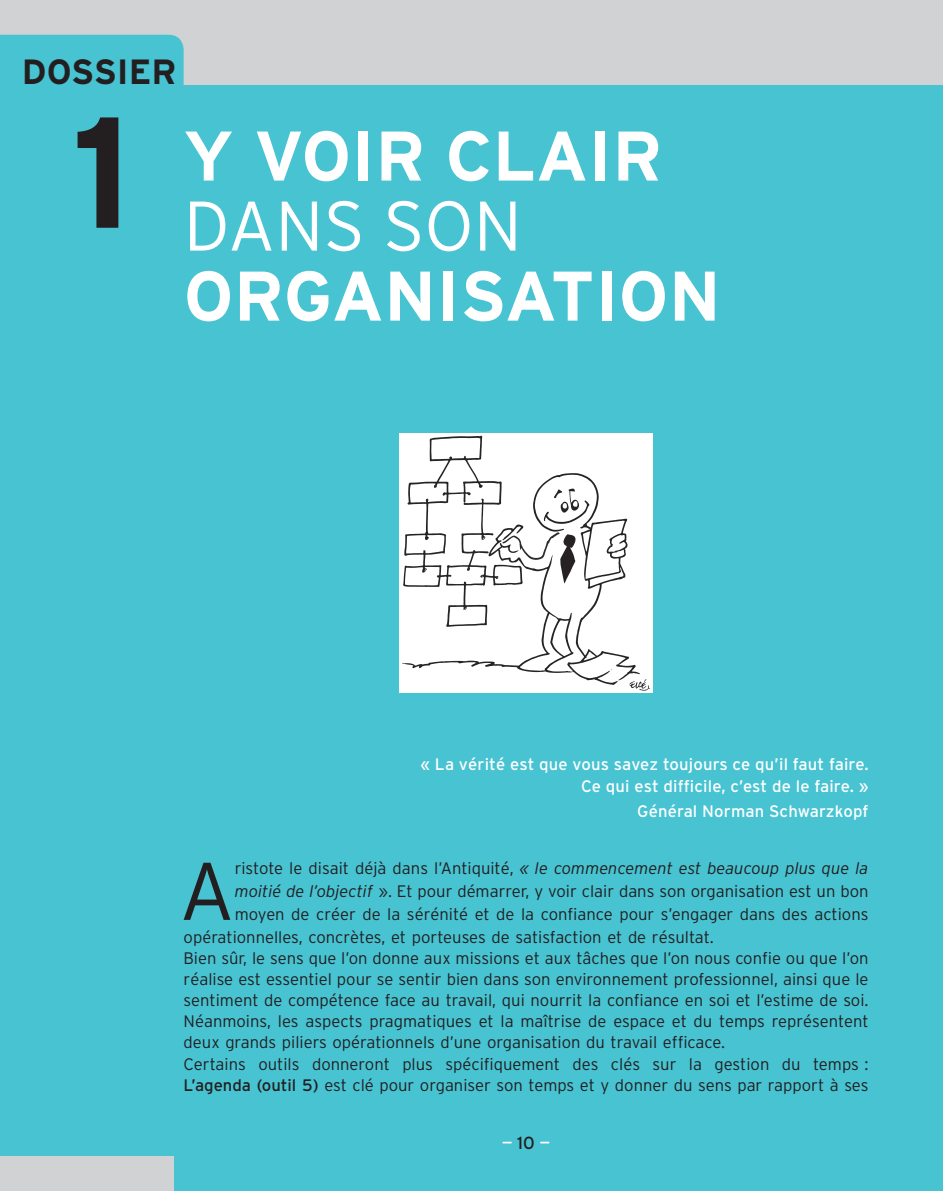
<style>
.page{position:relative;width:943px;height:1191px;background:#47c3d2}
.page>*{position:absolute;margin:0;border:0;box-sizing:border-box;transform-origin:0 0}
.t1{font:700 157.5px "Interstate";color:#231f20}
.t2{font:300 81.55px "Interstate";color:#231f20}
.t3{font:700 70px "Interstate";color:#fff}
.t4{font:300 70px "Interstate";color:#fff}
.t5{font:700 35px "Interstate";color:#231f20}
.t6{font:17.5px "Interstate";color:#fff}
.t7{font:300 16.62px/21px "Interstate";color:#231f20;text-align:justify}
.t8{font:16.62px/22.8px "Interstate";letter-spacing:.01em;color:#fff;text-align:right}
.s1{font-style:italic}
.s2{font-weight:400}
.s3{color:#231f20}
</style>
<div class="page">
<div style="left:0;top:0;width:943px;height:84px;background:#d1d2d4"></div>
<div style="left:0;top:1156px;width:174px;height:35px;background:#d1d2d4"></div>
<div style="left:0;top:35px;width:184px;height:50px;background:#47c3d2"></div>
<div style="left:399px;top:433px;width:253px;height:259px;background:#fff"></div>
<svg style="left:402px;top:518px;width:238px;height:167px"></svg>
<svg style="left:629px;top:679px;width:21px;height:11px"></svg>
<svg style="left:403px;top:436px;width:223px;height:235px"></svg>
<h3 class="t5" style="left:22px;top:52px;width:156px">DOSSIER</h3>
<h1 class="t1" style="left:71px;top:84px;width:62px">1</h1>
<h3 class="t3" style="left:184px;top:117px;width:480px">Y VOIR CLAIR</h3>
<h3 class="t4" style="left:184px;top:187px;width:340px">dans son</h3>
<h3 class="t3" style="left:184px;top:257px;width:538px">ORGANISATION</h3>
<p class="t8" style="left:420px;top:752px;width:449px">« La vérité est que vous savez toujours ce qu’il faut faire.<br>Ce qui est difficile, c’est de le faire. »</p>
<p class="t8" style="left:637px;top:799px;width:233px">Général Norman Schwarzkopf</p>
<h2 class="t2" style="left:179px;top:845px;width:48px">A</h2>
<p class="t7" style="left:235px;top:858px;width:635px">ristote le disait déjà dans l’Antiquité, <span class="s1">« le commencement est beaucoup plus que la</span></p>
<p class="t7" style="left:235px;top:880px;width:635px"><span class="s1">moitié de l’objectif</span> ». Et pour démarrer, y voir clair dans son organisation est un bon</p>
<p class="t7" style="left:235px;top:903px;width:635px">moyen de créer de la sérénité et de la confiance pour s’engager dans des actions</p>
<p class="t7" style="left:184px;top:926px;width:532px">opérationnelles, concrètes, et porteuses de satisfaction et de résultat.</p>
<p class="t7" style="left:184px;top:947px;width:686px">Bien sûr, le sens que l’on donne aux missions et aux tâches que l’on nous confie ou que l’on réalise est essentiel pour se sentir bien dans son environnement professionnel, ainsi que le sentiment de compétence face au travail, qui nourrit la confiance en soi et l’estime de soi.<br>Néanmoins, les aspects pragmatiques et la maîtrise de espace et du temps représentent deux grands piliers opérationnels d’une organisation du travail efficace.</p>
<p class="t7" style="left:184px;top:1054px;width:686px">Certains outils donneront plus spécifiquement des clés sur la gestion du temps :<br><span class="s2">L’agenda (outil 5)</span> est clé pour organiser son temps et y donner du sens par rapport à ses</p>
<p class="t6" style="left:501px;top:1133px;width:50px">— <span class="s3">10</span> —</p>
</div>
